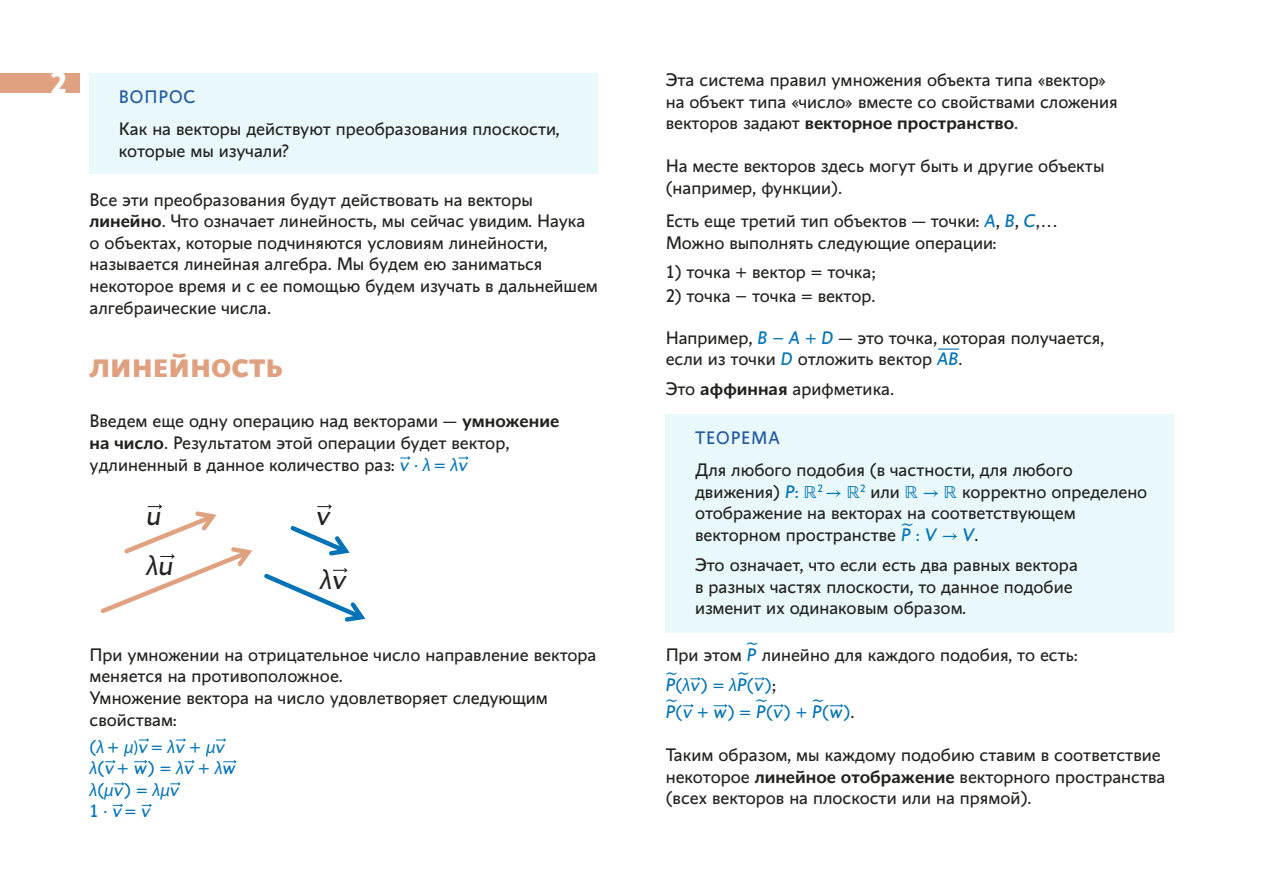
<style>
.page{position:relative;width:1263px;height:893px;background:#fff}
.page>*{position:absolute;margin:0;border:0;box-sizing:border-box;transform-origin:0 0}
.t1{font:700 29.4px "Conqueror Sans";color:#fff}
.t2{font:italic 27.6px "Myriad Pro";color:#222221}
.t3{font:italic 27.6px "Conqueror Sans";color:#222221}
.t4{font:800 25.05px "Conqueror Sans";color:#e0a180}
.t5{font:18px/21.6px "Conqueror Sans";color:#222221}
.t6{font:18px/21.6px "Conqueror Sans";color:#0073b6}
.t7{font:18px "Conqueror Sans";letter-spacing:.05em;color:#2259a1}
.t8{font:italic 18px "Conqueror Sans";color:#0073b6}
.t9{font:italic 18px "Myriad Pro";color:#0073b6}
.s1{font-weight:600}
.s2{font-style:italic;color:#0073b6}
.s3{font-family:"Myriad Pro";font-style:italic;color:#0073b6}
.s4{color:#0073b6}
.s5{font-family:"Conqueror Sans"}
.s6{font-family:"Myriad Pro";font-style:italic}
.s7{font-family:"Myriad Pro"}
.s8{font-style:italic}
.s9{font-family:"Conqueror Sans";font-style:normal}
.s10{font-style:normal}
.s11{font-style:italic;color:#1d1d1b}
.s12{font-family:"XITS Math";color:#0073b6}
.s13{color:#1d1d1b}
</style>
<div class="page">
<div style="left:666px;top:415px;width:508px;height:218px;background:#e9f8fa"></div>
<div style="left:0;top:74px;width:80px;height:19px;background:#e0a180"></div>
<div style="left:89px;top:74px;width:509px;height:100px;background:#e9f8fa"></div>
<svg style="left:938px;top:349px;width:21px;height:1px"></svg>
<svg style="left:100px;top:504px;width:266px;height:118px"></svg>
<svg style="left:400px;top:456px;width:11px;height:4px"></svg>
<svg style="left:139px;top:738px;width:10px;height:4px"></svg>
<svg style="left:105px;top:760px;width:11px;height:4px"></svg>
<svg style="left:114px;top:782px;width:11px;height:4px"></svg>
<svg style="left:113px;top:803px;width:10px;height:4px"></svg>
<svg style="left:142px;top:803px;width:10px;height:4px"></svg>
<svg style="left:170px;top:782px;width:11px;height:4px"></svg>
<svg style="left:184px;top:760px;width:11px;height:4px"></svg>
<svg style="left:134px;top:760px;width:13px;height:4px"></svg>
<svg style="left:223px;top:760px;width:14px;height:4px"></svg>
<svg style="left:176px;top:738px;width:10px;height:4px"></svg>
<svg style="left:216px;top:738px;width:10px;height:4px"></svg>
<svg style="left:690px;top:677px;width:11px;height:4px"></svg>
<svg style="left:683px;top:704px;width:11px;height:4px"></svg>
<svg style="left:773px;top:704px;width:11px;height:4px"></svg>
<svg style="left:714px;top:704px;width:14px;height:4px"></svg>
<svg style="left:829px;top:704px;width:14px;height:4px"></svg>
<svg style="left:754px;top:677px;width:11px;height:4px"></svg>
<svg style="left:458px;top:456px;width:11px;height:4px"></svg>
<h1 class="t1" style="left:50px;top:65px;width:19px">2</h1>
<p class="t7" style="left:119px;top:86px;width:78px">ВОПРОС</p>
<p class="t5" style="left:119px;top:118px;width:442px">Как на векторы действуют преобразования плоскости, которые мы изучали?</p>
<p class="t5" style="left:90px;top:189px;width:510px">Все эти преобразования будут действовать на векторы <span class="s1">линейно</span>. Что означает линейность, мы сейчас увидим. Наука о объектах, которые подчиняются условиям линейности, называется линейная алгебра. Мы будем ею заниматься некоторое время и с ее помощью будем изучать в дальнейшем алгебраические числа.</p>
<h3 class="t4" style="left:90px;top:353px;width:194px">ЛИНЕЙНОСТЬ</h3>
<p class="t5" style="left:90px;top:411px;width:471px">Введем еще одну операцию над векторами — <span class="s1">умножение на число</span>. Результатом этой операции будет вектор, удлиненный в данное количество раз: <span class="s2">v ·</span> <span class="s3">λ</span> <span class="s4">=</span> <span class="s3">λ</span><span class="s2">v</span></p>
<h2 class="t3" style="left:146px;top:500px;width:16px">u</h2>
<h2 class="t2" style="left:146px;top:549px;width:28px">λ<span class="s5">u</span></h2>
<h2 class="t3" style="left:316px;top:500px;width:16px">v</h2>
<h2 class="t2" style="left:320px;top:563px;width:28px">λ<span class="s5">v</span></h2>
<p class="t5" style="left:90px;top:644px;width:508px">При умножении на отрицательное число направление вектора меняется на противоположное.<br>Умножение вектора на число удовлетворяет следующим свойствам:</p>
<p class="t6" style="left:90px;top:736px;width:147px">(<span class="s6">λ</span> + <span class="s6">μ</span><span class="s7">)</span><span class="s8">v</span> = <span class="s6">λ</span><span class="s8">v</span> + <span class="s6">μ</span><span class="s8">v </span><span class="s6">λ</span>(<span class="s8">v</span> + <span class="s8">w</span>) = <span class="s6">λ</span><span class="s8">v</span> + <span class="s6">λ</span><span class="s8">w</span></p>
<p class="t9" style="left:90px;top:779px;width:91px">λ<span class="s9">(</span>μ<span class="s5">v</span><span class="s9">) =</span> λμ<span class="s5">v</span></p>
<p class="t8" style="left:90px;top:801px;width:62px"><span class="s10">1</span> ·v<span class="s10">=</span> v</p>
<p class="t5" style="left:666px;top:69px;width:453px">Эта система правил умножения объекта типа «вектор» на объект типа «число» вместе со свойствами сложения векторов задают <span class="s1">векторное пространство</span>.</p>
<p class="t5" style="left:666px;top:156px;width:440px">На месте векторов здесь могут быть и другие объекты (например, функции).</p>
<p class="t5" style="left:666px;top:210px;width:393px">Есть еще третий тип объектов — точки: <span class="s2">A</span><span class="s11">,</span> <span class="s2">B</span><span class="s11">,</span> <span class="s2">C</span>,...<br>Можно выполнять следующие операции:</p>
<p class="t5" style="left:666px;top:261px;width:212px">1) точка + вектор = точка;</p>
<p class="t5" style="left:666px;top:285px;width:211px">2) точка − точка = вектор.</p>
<p class="t5" style="left:666px;top:327px;width:440px">Например, <span class="s2">B</span> <span class="s4">−</span> <span class="s2">A</span> <span class="s4">+</span> <span class="s2">D</span> — это точка, которая получается, если из точки <span class="s2">D</span> отложить вектор <span class="s2">AB</span>.</p>
<p class="t5" style="left:666px;top:379px;width:230px">Это <span class="s1">аффинная</span> арифметика.</p>
<p class="t7" style="left:695px;top:428px;width:86px">ТЕОРЕМА</p>
<p class="t5" style="left:695px;top:459px;width:454px">Для любого подобия (в частности, для любого движения) <span class="s2">P</span><span class="s4">:</span> <span class="s12">ℝ</span><sup>2</sup> <span class="s12">→ ℝ</span><sup>2</sup> или <span class="s12">ℝ → ℝ</span> корректно определено отображение на векторах на соответствующем векторном пространстве <span class="s2">P</span> <span class="s4">:</span> <span class="s2">V</span> <span class="s12">→</span> <span class="s2">V</span>.</p>
<p class="t5" style="left:695px;top:554px;width:384px">Это означает, что если есть два равных вектора в разных частях плоскости, то данное подобие изменит их одинаковым образом.</p>
<p class="t5" style="left:666px;top:640px;width:414px;line-height:30px">При этом <span class="s2">P</span> линейно для каждого подобия, то есть:<br><span class="s2">P</span><span class="s4">(</span><span class="s3">λ</span><span class="s2">v</span><span class="s4">) =</span> <span class="s3">λ</span><span class="s2">P</span><span class="s4">(</span><span class="s2">v</span><span class="s4">)</span><span class="s13">;</span></p>
<p class="t6" style="left:666px;top:701px;width:190px"><span class="s8">P</span>(<span class="s8">v</span> + <span class="s8">w</span>) = <span class="s8">P</span>(<span class="s8">v</span>) + <span class="s8">P</span>(<span class="s8">w</span>)<span class="s13">.</span></p>
<p class="t5" style="left:666px;top:745px;width:501px">Таким образом, мы каждому подобию ставим в соответствие некоторое <span class="s1">линейное отображение</span> векторного пространства (всех векторов на плоскости или на прямой).</p>
<p class="t8" style="left:901px;top:513px;width:13px">~</p>
<p class="t8" style="left:746px;top:632px;width:13px">~</p>
<p class="t8" style="left:666px;top:662px;width:13px">~</p>
<p class="t8" style="left:737px;top:662px;width:13px">~</p>
<p class="t8" style="left:666px;top:689px;width:13px">~</p>
<p class="t8" style="left:756px;top:689px;width:13px">~</p>
<p class="t8" style="left:812px;top:689px;width:13px">~</p>
</div>
